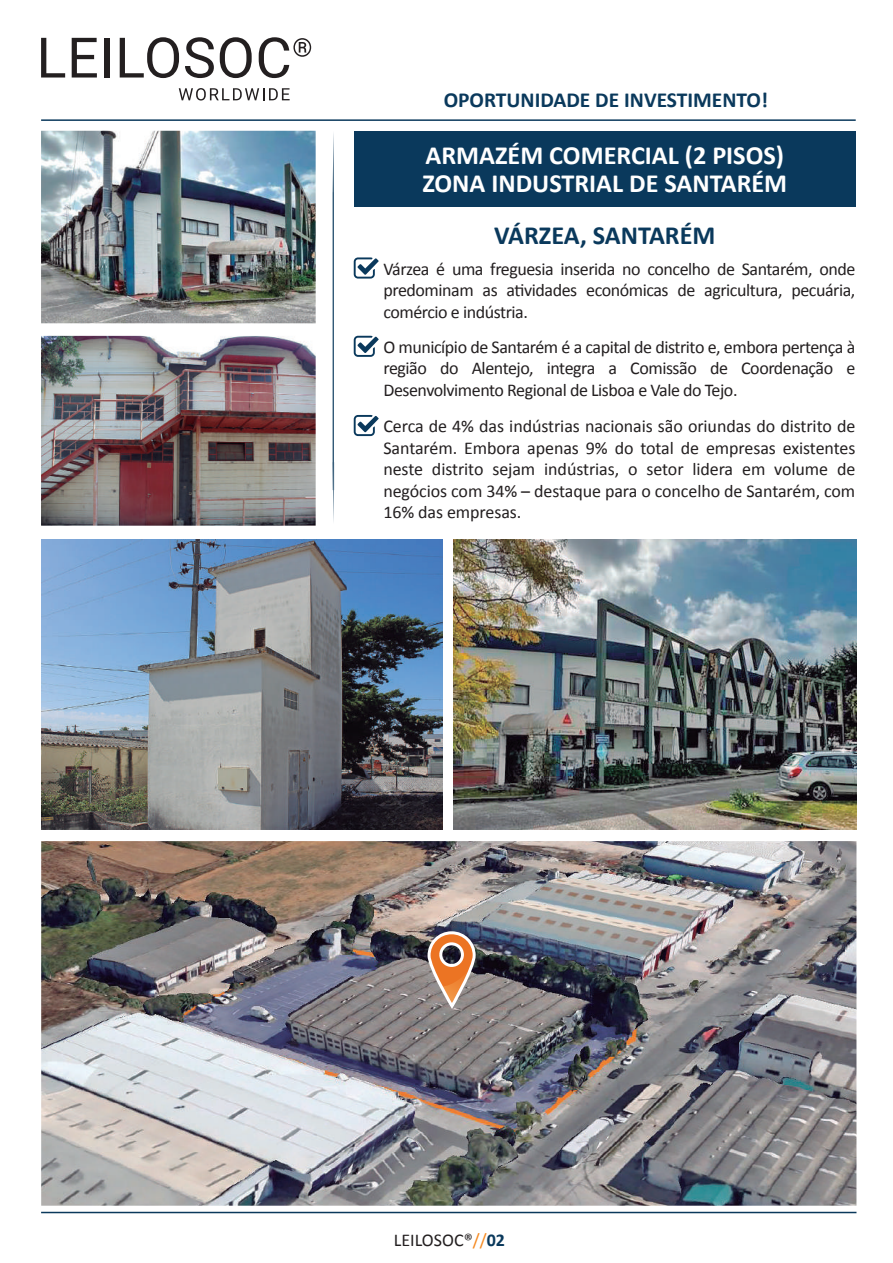
<style>
.page{position:relative;width:893px;height:1263px;background:#fff}
.page>*{position:absolute;margin:0;border:0;box-sizing:border-box;transform-origin:0 0}
.t1{font:700 26.25px/28.5px "Calibri";color:#fff}
.t2{font:700 26.25px "Calibri";color:#0a395c}
.t3{font:700 21.45px "Calibri";color:#0a395c}
.t4{font:18px/21.6px "Calibri";letter-spacing:-.025em;color:#231f20;text-align:justify}
.t5{font:18px "Calibri";color:#231f20}
.s1{color:#f68a21}
.s2{font-weight:700;color:#0a395c}
</style>
<div class="page">
<img style="left:41px;top:841px;width:815px;height:365px">
<div style="left:354px;top:131px;width:502px;height:75px;background:#0a395c"></div>
<svg style="left:354px;top:257px;width:25px;height:22px"></svg>
<svg style="left:354px;top:336px;width:25px;height:21px"></svg>
<svg style="left:354px;top:415px;width:25px;height:21px"></svg>
<img style="left:41px;top:336px;width:275px;height:190px">
<img style="left:41px;top:131px;width:275px;height:192px">
<img style="left:453px;top:540px;width:403px;height:289px">
<img style="left:41px;top:540px;width:401px;height:289px">
<svg style="left:426px;top:930px;width:48px;height:79px;background:#b68b70"></svg>
<hr style="left:41px;top:119px;width:815px;height:2px;background:#0a395c">
<hr style="left:41px;top:1212px;width:815px;height:1px;background:#0a395c">
<svg style="left:41px;top:38px;width:24px;height:40px"></svg>
<svg style="left:72px;top:38px;width:25px;height:40px"></svg>
<div style="left:104px;top:38px;width:6px;height:40px;background:#231f20"></div>
<svg style="left:120px;top:37px;width:59px;height:41px"></svg>
<svg style="left:185px;top:37px;width:29px;height:41px"></svg>
<svg style="left:220px;top:37px;width:32px;height:41px"></svg>
<svg style="left:259px;top:37px;width:52px;height:41px"></svg>
<svg style="left:179px;top:88px;width:111px;height:13px"></svg>
<svg style="left:333px;top:133px;width:1px;height:389px"></svg>
<p class="t3" style="left:444px;top:85px;width:326px">OPORTUNIDADE DE INVESTIMENTO!</p>
<h1 class="t1" style="left:422px;top:140px;width:366px">ARMAZÉM COMERCIAL (2 PISOS)<br>ZONA INDUSTRIAL DE SANTARÉM</h1>
<h1 class="t2" style="left:494px;top:216px;width:223px">VÁRZEA, SANTARÉM</h1>
<p class="t4" style="left:383px;top:257px;width:473px">Várzea é uma freguesia inserida no concelho de Santarém, onde predominam as atividades económicas de agricultura, pecuária, comércio e indústria.</p>
<p class="t4" style="left:383px;top:335px;width:473px">O município de Santarém é a capital de distrito e, embora pertença à região do Alentejo, integra a Comissão de Coordenação e Desenvolvimento Regional de Lisboa e Vale do Tejo.</p>
<p class="t4" style="left:383px;top:414px;width:473px">Cerca de 4% das indústrias nacionais são oriundas do distrito de Santarém. Embora apenas 9% do total de empresas existentes neste distrito sejam indústrias, o setor lidera em volume de negócios com 34% – destaque para o concelho de Santarém, com 16% das empresas.</p>
<p class="t5" style="left:394px;top:1228px;width:113px">LEILOSOC®<span class="s1">//</span><span class="s2">02</span></p>
</div>
